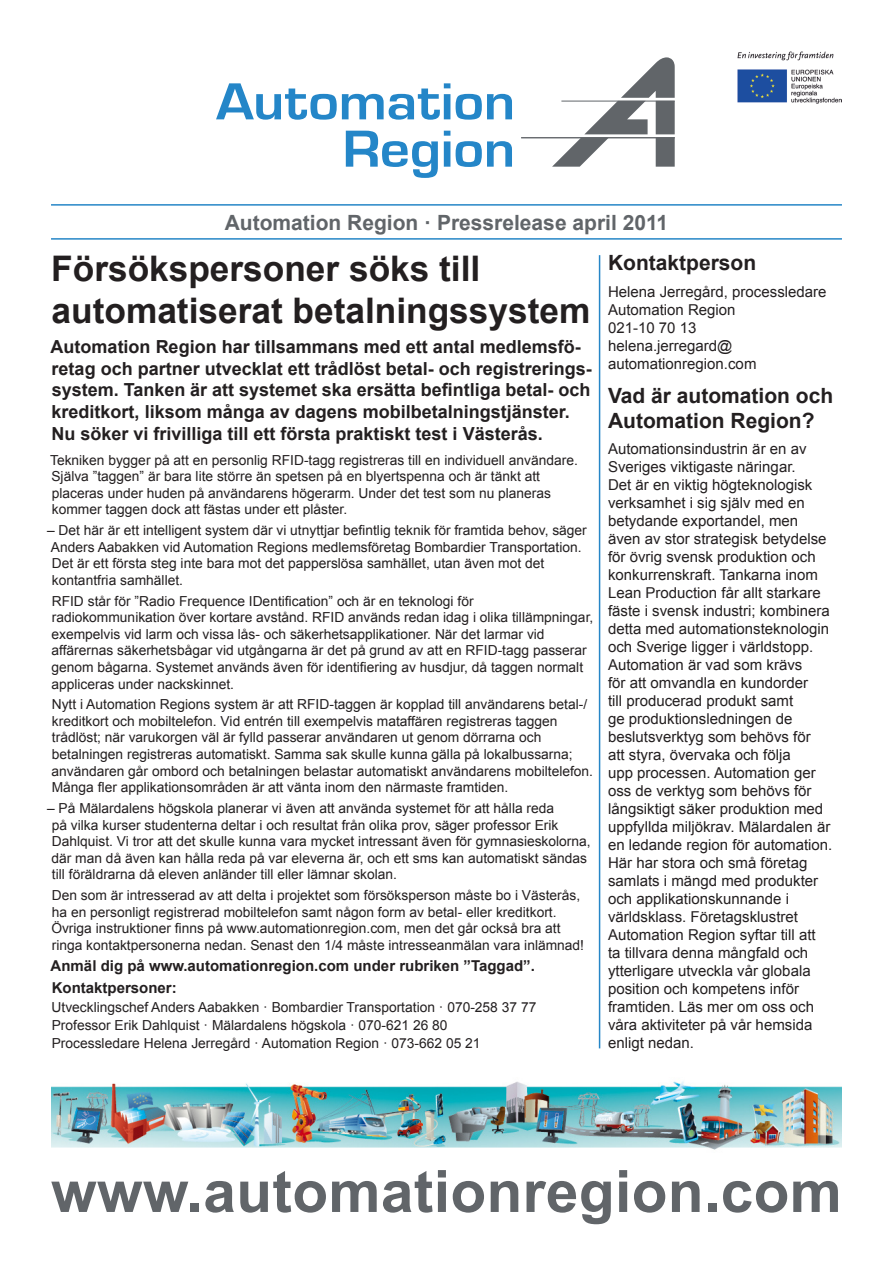
<style>
.page{position:relative;width:893px;height:1263px;background:#fff}
.page>*{position:absolute;margin:0;border:0;box-sizing:border-box;transform-origin:0 0}
.t1{font:700 58.5px "Arial";letter-spacing:.005em;color:#616569}
.t2{font:700 35.25px/42.3px "Arial";color:#231f20}
.t3{font:700 21px/25.2px "Arial";color:#231f20}
.t4{font:700 21px "Arial";color:#616569}
.t5{font:700 18px/21.6px "Arial";color:#231f20}
.t6{font:15px/18px "Arial";color:#231f20}
.t7{font:700 15px "Arial";color:#231f20}
.t8{font:13.8px/16.5px "Arial";color:#231f20}
</style>
<div class="page">
<hr style="left:51px;top:204px;width:791px;height:2px;background:#2686c7">
<hr style="left:51px;top:238px;width:791px;height:2px;background:#2686c7">
<svg style="left:216px;top:83px;width:234px;height:37px"></svg>
<svg style="left:456px;top:94px;width:56px;height:26px"></svg>
<svg style="left:346px;top:131px;width:92px;height:47px"></svg>
<svg style="left:444px;top:131px;width:6px;height:36px"></svg>
<svg style="left:456px;top:141px;width:56px;height:26px"></svg>
<svg style="left:552px;top:57px;width:123px;height:110px"></svg>
<hr style="left:561px;top:101px;width:114px;height:1px;background:#616569">
<hr style="left:521px;top:137px;width:154px;height:1px;background:#616569">
<img style="left:738px;top:51px;width:104px;height:53px">
<hr style="left:599px;top:255px;width:1px;height:793px;background:#2686c7">
<img style="left:51px;top:1081px;width:791px;height:69px">
<p class="t4" style="left:225px;top:208px;width:445px">Automation Region · Pressrelease april 2011</p>
<p class="t2" style="left:51px;top:248px;width:541px">Försökspersoner söks till automatiserat betalningssystem</p>
<p class="t5" style="left:51px;top:337px;width:543px">Automation Region har tillsammans med ett antal medlemsfö&shy;retag och partner utvecklat ett trådlöst betal- och registrerings&shy;system. Tanken är att systemet ska ersätta befintliga betal- och kreditkort, liksom många av dagens mobilbetalningstjänster.<br>Nu söker vi frivilliga till ett första praktiskt test i Västerås.</p>
<p class="t8" style="left:50px;top:452px;width:529px">Tekniken bygger på att en personlig RFID-tagg registreras till en individuell användare.<br>Själva ”taggen” är bara lite större än spetsen på en blyertspenna och är tänkt att placeras under huden på användarens högerarm. Under det test som nu planeras kommer taggen dock att fästas under ett plåster.</p>
<p class="t8" style="left:47px;top:522px;width:541px">– Det här är ett intelligent system där vi utnyttjar befintlig teknik för framtida behov, säger Anders Aabakken vid Automation Regions medlemsföretag Bombardier Transportation.<br>Det är ett första steg inte bara mot det papperslösa samhället, utan även mot det kontantfria samhället.</p>
<p class="t8" style="left:52px;top:593px;width:543px">RFID står för ”Radio Frequence IDentification” och är en teknologi för radiokommunikation över kortare avstånd. RFID används redan idag i olika tillämpningar, exempelvis vid larm och vissa lås- och säkerhetsapplikationer. När det larmar vid affärernas säkerhetsbågar vid utgångarna är det på grund av att en RFID-tagg passerar genom bågarna. Systemet används även för identifiering av husdjur, då taggen normalt appliceras under nackskinnet.</p>
<p class="t8" style="left:52px;top:696px;width:543px">Nytt i Automation Regions system är att RFID-taggen är kopplad till användarens betal-/ kreditkort och mobiltelefon. Vid entrén till exempelvis mataffären registreras taggen trådlöst; när varukorgen väl är fylld passerar användaren ut genom dörrarna och betalningen registreras automatiskt. Samma sak skulle kunna gälla på lokalbussarna; användaren går ombord och betalningen belastar automatiskt användarens mobiltelefon.<br>Många fler applikationsområden är att vänta inom den närmaste framtiden.</p>
<p class="t8" style="left:52px;top:800px;width:541px;text-indent:-4px">– På Mälardalens högskola planerar vi även att använda systemet för att hålla reda<br>på vilka kurser studenterna deltar i och resultat från olika prov, säger professor Erik Dahlquist. Vi tror att det skulle kunna vara mycket intressant även för gymnasieskolorna, där man då även kan hålla reda på var eleverna är, och ett sms kan automatiskt sändas till föräldrarna då eleven anländer till eller lämnar skolan.</p>
<p class="t8" style="left:51px;top:887px;width:534px">Den som är intresserad av att delta i projektet som försöksperson måste bo i Västerås, ha en personligt registrerad mobiltelefon samt någon form av betal- eller kreditkort.<br>Övriga instruktioner finns på www.automationregion.com, men det går också bra att ringa kontaktpersonerna nedan. Senast den 1/4 måste intresseanmälan vara inlämnad!</p>
<p class="t7" style="left:51px;top:955px;width:486px">Anmäl dig på www.automationregion.com under rubriken ”Taggad”.</p>
<p class="t7" style="left:52px;top:978px;width:127px">Kontaktpersoner:</p>
<p class="t8" style="left:52px;top:999px;width:486px">Utvecklingschef Anders Aabakken · Bombardier Transportation · 070-258 37 77</p>
<p class="t8" style="left:52px;top:1017px;width:397px">Professor Erik Dahlquist · Mälardalens högskola · 070-621 26 80</p>
<p class="t8" style="left:52px;top:1035px;width:430px">Processledare Helena Jerregård · Automation Region · 073-662 05 21</p>
<p class="t3" style="left:608px;top:251px;width:150px">Kontaktperson</p>
<p class="t6" style="left:608px;top:283px;width:220px">Helena Jerregård, processledare<br>Automation Region<br>021-10 70 13<br>helena.jerregard@ automationregion.com</p>
<p class="t3" style="left:608px;top:383px;width:227px">Vad är automation och<br>Automation Region?</p>
<p class="t6" style="left:608px;top:440px;width:226px">Automationsindustrin är en av<br>Sveriges viktigaste näringar.<br>Det är en viktig högteknologisk verksamhet i sig själv med en betydande exportandel, men även av stor strategisk betydelse för övrig svensk produktion och konkurrenskraft. Tankarna inom<br>Lean Production får allt starkare fäste i svensk industri; kombinera detta med automationsteknologin och Sverige ligger i världstopp.<br>Automation är vad som krävs<br>för att omvandla en kundorder<br>till producerad produkt samt<br>ge produktionsledningen de beslutsverktyg som behövs för<br>att styra, övervaka och följa<br>upp processen. Automation ger oss de verktyg som behövs för långsiktigt säker produktion med uppfyllda miljökrav. Mälardalen är en ledande region för automation.<br>Här har stora och små företag samlats i mängd med produkter och applikationskunnande i världsklass. Företagsklustret<br>Automation Region syftar till att<br>ta tillvara denna mångfald och ytterligare utveckla vår globala position och kompetens inför framtiden. Läs mer om oss och våra aktiviteter på vår hemsida enligt nedan.</p>
<p class="t1" style="left:51px;top:1153px;width:792px">www.automationregion.com</p>
</div>
